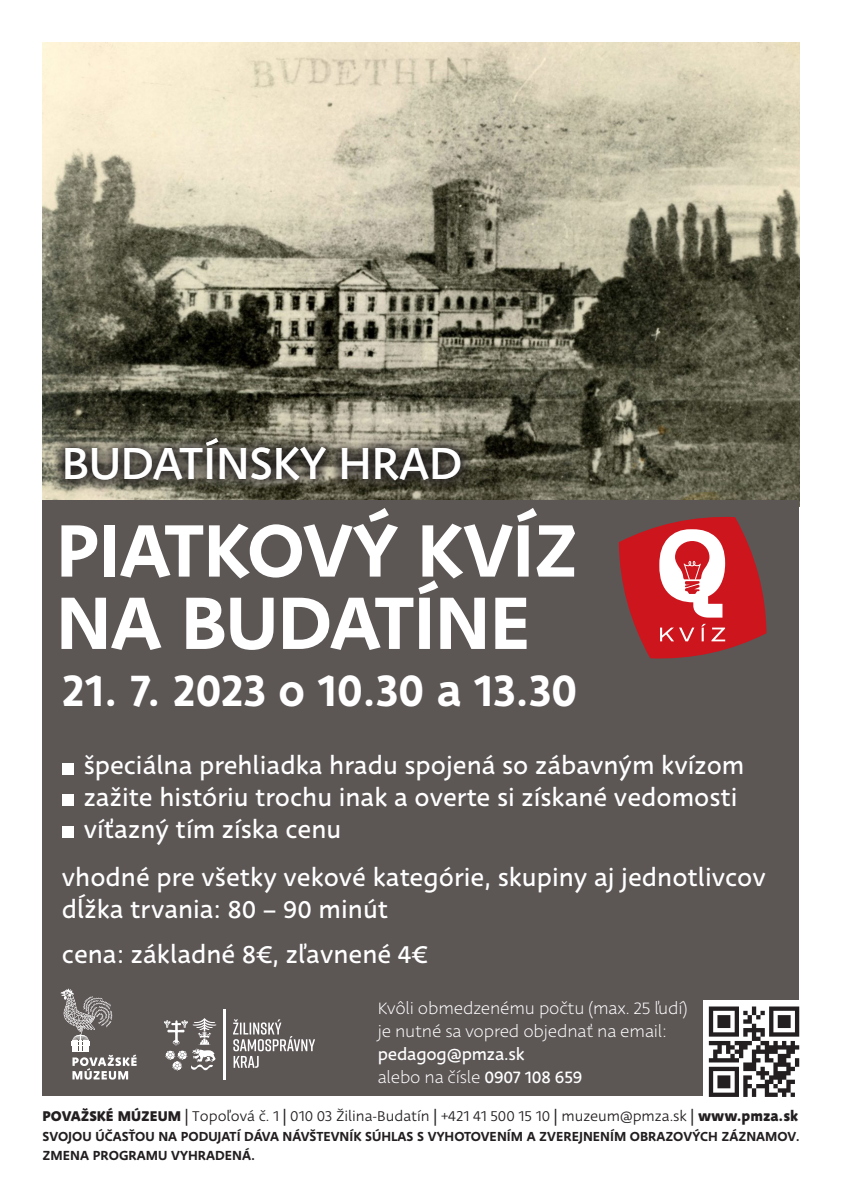
<style>
.page{position:relative;width:842px;height:1191px;background:#fff}
.page>*{position:absolute;margin:0;border:0;box-sizing:border-box;transform-origin:0 0}
.t1{font:500 81.3px "Deva Ideal";letter-spacing:-.01em;color:#fff}
.t2{font:49.2px "Deva Ideal";color:#fff}
.t3{font:500 48px "Deva Ideal";color:#fff}
.t4{font:26.6px "Deva Ideal";color:#fff}
.t5{font:300 18px "Deva Ideal";letter-spacing:-.01em;color:#fff}
.t6{font:18px "Deva Ideal";letter-spacing:-.01em;color:#fff}
.t7{font:15.5px "Deva Ideal";color:#231f20}
.t8{font:500 14.4px "Deva Ideal";color:#231f20}
.s1{font-weight:400}
.s2{font-weight:700}
.s3{font-style:inherit}
</style>
<div class="page">
<img style="left:43px;top:43px;width:756px;height:457px">
<div style="left:43px;top:500px;width:756px;height:595px;background:#5c5655"></div>
<svg style="left:60px;top:988px;width:77px;height:91px"></svg>
<svg style="left:164px;top:1018px;width:52px;height:53px"></svg>
<svg style="left:233px;top:1019px;width:82px;height:48px"></svg>
<hr style="left:223px;top:1044px;width:3px;height:18px;background:#fff">
<hr style="left:223px;top:1009px;width:3px;height:18px;background:#fff">
<svg style="left:223px;top:1062px;width:3px;height:18px"></svg>
<svg style="left:223px;top:1027px;width:3px;height:17px"></svg>
<div style="left:703px;top:1000px;width:102px;height:103px;background:#fff"></div>
<svg style="left:709px;top:1006px;width:90px;height:91px"></svg>
<svg style="left:619px;top:516px;width:147px;height:143px"></svg>
<div style="left:62px;top:762px;width:12px;height:12px;background:#fff"></div>
<div style="left:62px;top:794px;width:12px;height:11px;background:#fff"></div>
<div style="left:62px;top:826px;width:12px;height:12px;background:#fff"></div>
<svg style="left:53px;top:427px;width:420px;height:65px;background:#5b584c"></svg>
<p class="t2" style="left:62px;top:432px;width:402px">BUDATÍNSKY HRAD</p>
<p class="t1" style="left:56px;top:496px;width:524px">PIATKOVÝ KVÍZ</p>
<p class="t1" style="left:56px;top:569px;width:477px">NA BUDATÍNE</p>
<p class="t3" style="left:62px;top:658px;width:517px">21. 7. 2023 o 10.30 a 13.30</p>
<p class="t4" style="left:62px;top:749px;width:684px">• špeciálna prehliadka hradu spojená so zábavným kvízom</p>
<p class="t4" style="left:62px;top:781px;width:677px">• zažite históriu trochu inak a overte si získané vedomosti</p>
<p class="t4" style="left:62px;top:813px;width:281px">• víťazný tím získa cenu</p>
<p class="t4" style="left:62px;top:860px;width:705px">vhodné pre všetky vekové kategórie, skupiny aj jednotlivcov</p>
<p class="t4" style="left:62px;top:892px;width:328px">dĺžka trvania: 80 – 90 minút</p>
<p class="t4" style="left:62px;top:937px;width:368px">cena: základné 8€, zľavnené 4€</p>
<p class="t5" style="left:378px;top:997px;width:311px">Kvôli obmedzenému počtu (max. 25 ľudí)</p>
<p class="t5" style="left:378px;top:1020px;width:291px">je nutné sa vopred objednať na email:</p>
<p class="t6" style="left:378px;top:1042px;width:148px">pedagog@pmza.sk</p>
<p class="t5" style="left:378px;top:1066px;width:206px">alebo na čísle <span class="s1">0907 108 659</span></p>
<p class="t7" style="left:43px;top:1107px;width:757px"><span class="s2">POVAŽSKÉ MÚZEUM</span> <span class="s3">|</span> Topoľová č. 1 <span class="s3">|</span> 010 03 Žilina-Budatín <span class="s3">|</span> +421 41 500 15 10 <span class="s3">|</span> muzeum@pmza.sk <span class="s3">|</span> <span class="s2">www.pmza.sk</span></p>
<p class="t8" style="left:43px;top:1145px;width:214px">ZMENA PROGRAMU VYHRADENÁ.</p>
<p class="t8" style="left:43px;top:1126px;width:759px">SVOJOU ÚČASŤOU NA PODUJATÍ DÁVA NÁVŠTEVNÍK SÚHLAS S VYHOTOVENÍM A ZVEREJNENÍM OBRAZOVÝCH ZÁZNAMOV.</p>
</div>
